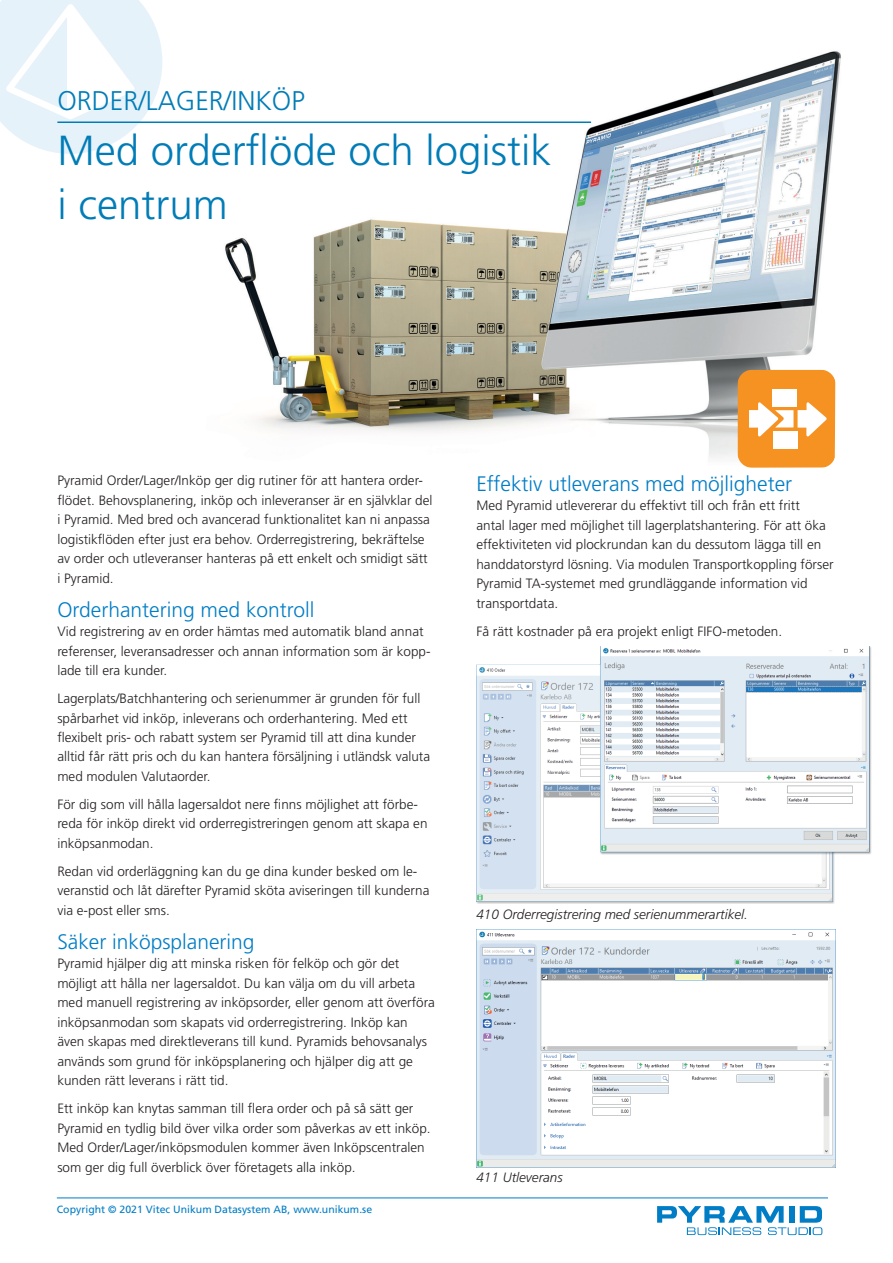
<style>
.page{position:relative;width:893px;height:1263px;background:#fff}
.page>*{position:absolute;margin:0;border:0;box-sizing:border-box;transform-origin:0 0}
.t1{font:300 42px/54px "Frutiger LT Std";color:#007cb7}
.t2{font:300 27px "Frutiger LT Std";color:#007cb7}
.t3{font:300 21px "Frutiger LT Std";color:#007dc5}
.t4{font:300 13.5px/19.5px "Frutiger LT Std";color:#231f20}
.t5{font:italic 300 13.5px "Frutiger LT Std";color:#231f20}
.t6{font:10.5px "Frutiger LT Std";color:#007dc5}
</style>
<div class="page">
<img style="left:225px;top:51px;width:616px;height:407px">
<hr style="left:57px;top:1197px;width:771px;height:1px;background:#007dc5">
<svg style="left:657px;top:1206px;width:165px;height:29px"></svg>
<img style="left:476px;top:647px;width:395px;height:256px">
<svg style="left:0;top:0;width:162px;height:154px"></svg>
<img style="left:476px;top:930px;width:360px;height:237px">
<hr style="left:57px;top:121px;width:534px;height:2px;background:#007cb7">
<svg style="left:737px;top:370px;width:99px;height:98px"></svg>
<div style="left:773px;top:389px;width:24px;height:17px;background:#fff"></div>
<div style="left:773px;top:431px;width:25px;height:17px;background:#fff"></div>
<h2 class="t2" style="left:57px;top:85px;width:249px">ORDER/LAGER/INKÖP</h2>
<h1 class="t1" style="left:57px;top:124px;width:496px">Med orderflöde och logistik i centrum</h1>
<p class="t4" style="left:57px;top:471px;width:377px">Pyramid Order/Lager/Inköp ger dig rutiner för att hantera order&shy;flödet. Behovsplanering, inköp och inleveranser är en självklar del i Pyramid. Med bred och avancerad funktionalitet kan ni anpassa logistikflöden efter just era behov. Orderregistrering, bekräftelse av order och utleveranser hanteras på ett enkelt och smidigt sätt i Pyramid.</p>
<h3 class="t3" style="left:57px;top:597px;width:259px">Orderhantering med kontroll</h3>
<p class="t4" style="left:57px;top:622px;width:375px">Vid registrering av en order hämtas med automatik bland annat referenser, leveransadresser och annan information som är kopp&shy;lade till era kunder.</p>
<p class="t4" style="left:57px;top:689px;width:374px">Lagerplats/Batchhantering och serienummer är grunden för full spårbarhet vid inköp, inleverans och orderhantering. Med ett flexibelt pris- och rabatt system ser Pyramid till att dina kunder alltid får rätt pris och du kan hantera försäljning i utländsk valuta med modulen Valutaorder.</p>
<p class="t4" style="left:57px;top:795px;width:372px">För dig som vill hålla lagersaldot nere finns möjlighet att förbe&shy;reda för inköp direkt vid orderregistreringen genom att skapa en inköpsanmodan.</p>
<p class="t4" style="left:57px;top:862px;width:374px">Redan vid orderläggning kan du ge dina kunder besked om le&shy;veranstid och låt därefter Pyramid sköta aviseringen till kunderna via e-post eller sms.</p>
<h3 class="t3" style="left:57px;top:929px;width:199px">Säker inköpsplanering</h3>
<p class="t4" style="left:57px;top:954px;width:379px">Pyramid hjälper dig att minska risken för felköp och gör det möjligt att hålla ner lagersaldot. Du kan välja om du vill arbeta med manuell registrering av inköpsorder, eller genom att överföra inköpsanmodan som skapats vid orderregistrering. Inköp kan även skapas med direktleverans till kund. Pyramids behovsanalys används som grund för inköpsplanering och hjälper dig att ge kunden rätt leverans i rätt tid.</p>
<p class="t4" style="left:57px;top:1099px;width:375px">Ett inköp kan knytas samman till flera order och på så sätt ger Pyramid en tydlig bild över vilka order som påverkas av ett inköp.<br>Med Order/Lager/inköpsmodulen kommer även Inköpscentralen som ger dig full överblick över företagets alla inköp.</p>
<p class="t6" style="left:57px;top:1203px;width:317px">Copyright © 2021 Vitec Unikum Datasystem AB, www.unikum.se</p>
<h3 class="t3" style="left:476px;top:472px;width:317px">Effektiv utleverans med möjligheter</h3>
<p class="t4" style="left:476px;top:496px;width:359px">Med Pyramid utlevererar du effektivt till och från ett fritt<br>antal lager med möjlighet till lagerplatshantering. För att öka effektiviteten vid plockrundan kan du dessutom lägga till en handdatorstyrd lösning. Via modulen Transportkoppling förser Pyramid TA-systemet med grundläggande information vid transportdata.</p>
<p class="t4" style="left:476px;top:622px;width:307px">Få rätt kostnader på era projekt enligt FIFO-metoden.</p>
<p class="t5" style="left:476px;top:907px;width:273px">410 Orderregistrering med serienummerartikel.</p>
<p class="t5" style="left:476px;top:1169px;width:88px">411 Utleverans</p>
</div>
